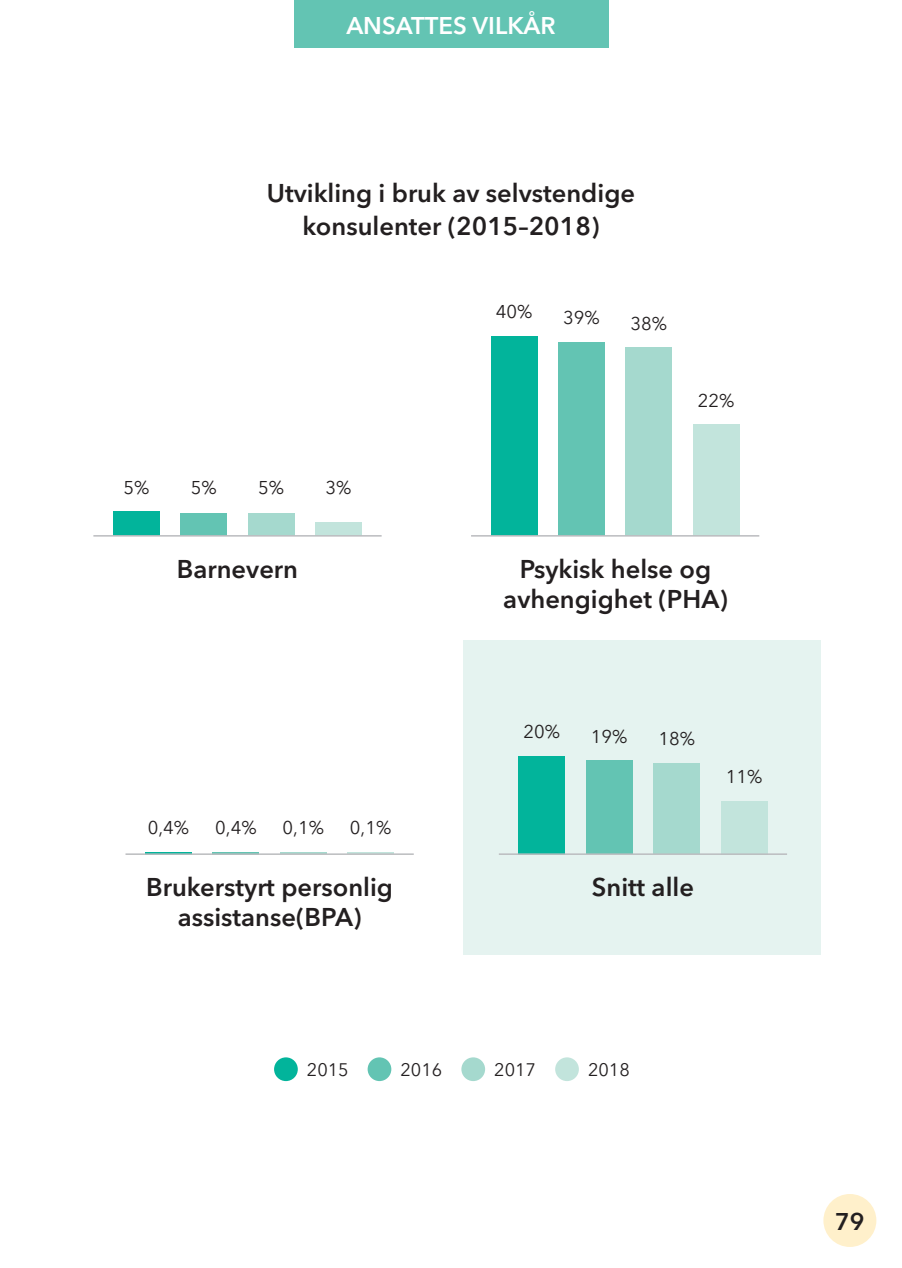
<style>
.page{position:relative;width:902px;height:1268px;background:#fff}
.page>*{position:absolute;margin:0;border:0;box-sizing:border-box;transform-origin:0 0}
.Myte{font:600 25.5px/30.6px "Avenir Next LT Pro";color:#231f20;text-align:center}
.Kapittelinndeling{font:600 24px "Avenir Next LT Pro";color:#fff}
.t1{font:600 24px "Avenir Next LT Pro";color:#231f20}
.Myte-2{font:18.3px "Avenir Next LT Pro";color:#231f20}
.Myte-3{font:18px "Avenir Next LT Pro";color:#231f20}
</style>
<div class="page">
<div style="left:823px;top:1193px;width:53px;height:53px;background:#fff0cb;border-radius:50%"></div>
<div style="left:463px;top:640px;width:358px;height:314px;background:#e5f3f0"></div>
<div style="left:293px;top:0;width:315px;height:47px;background:#63c4b3"></div>
<hr style="left:145px;top:852px;width:47px;height:2px;background:#02b49b">
<hr style="left:213px;top:852px;width:46px;height:2px;background:#63c4b3">
<hr style="left:280px;top:852px;width:46px;height:2px;background:#a5d9ce">
<hr style="left:347px;top:852px;width:47px;height:2px;background:#c2e4dc">
<hr style="left:125px;top:853px;width:288px;height:1px;background:#bcbdc0">
<div style="left:113px;top:511px;width:47px;height:24px;background:#02b49b"></div>
<div style="left:180px;top:513px;width:47px;height:22px;background:#63c4b3"></div>
<div style="left:248px;top:513px;width:46px;height:22px;background:#a5d9ce"></div>
<div style="left:315px;top:522px;width:47px;height:13px;background:#c2e4dc"></div>
<hr style="left:93px;top:535px;width:288px;height:1px;background:#bcbdc0">
<div style="left:491px;top:336px;width:46px;height:199px;background:#02b49b"></div>
<div style="left:558px;top:342px;width:46px;height:193px;background:#63c4b3"></div>
<div style="left:625px;top:347px;width:47px;height:188px;background:#a5d9ce"></div>
<div style="left:693px;top:424px;width:46px;height:111px;background:#c2e4dc"></div>
<hr style="left:471px;top:535px;width:288px;height:1px;background:#bcbdc0">
<div style="left:518px;top:756px;width:47px;height:98px;background:#02b49b"></div>
<div style="left:586px;top:760px;width:46px;height:94px;background:#63c4b3"></div>
<div style="left:653px;top:763px;width:46px;height:91px;background:#a5d9ce"></div>
<div style="left:720px;top:800px;width:47px;height:54px;background:#c2e4dc"></div>
<hr style="left:499px;top:853px;width:288px;height:1px;background:#bcbdc0">
<div style="left:274px;top:1057px;width:24px;height:23px;background:#02b49b;border-radius:50%"></div>
<div style="left:367px;top:1057px;width:24px;height:23px;background:#63c4b3;border-radius:50%"></div>
<div style="left:461px;top:1057px;width:24px;height:23px;background:#a5d9ce;border-radius:50%"></div>
<div style="left:555px;top:1057px;width:24px;height:23px;background:#c2e4dc;border-radius:50%"></div>
<p class="Kapittelinndeling" style="left:346px;top:11px;width:211px">ANSATTES VILKÅR</p>
<p class="Myte" style="left:267px;top:176px;width:369px;line-height:33px">Utvikling i bruk av selvstendige konsulenter (2015–2018)</p>
<p class="Myte-2" style="left:123px;top:476px;width:27px">5%</p>
<p class="Myte-2" style="left:191px;top:476px;width:27px">5%</p>
<p class="Myte-2" style="left:258px;top:476px;width:27px">5%</p>
<p class="Myte-2" style="left:325px;top:476px;width:27px">3%</p>
<p class="Myte" style="left:177px;top:553px;width:123px">Barnevern</p>
<p class="Myte-2" style="left:148px;top:817px;width:43px">0,4%</p>
<p class="Myte-2" style="left:215px;top:817px;width:43px">0,4%</p>
<p class="Myte-2" style="left:282px;top:817px;width:43px">0,1%</p>
<p class="Myte-2" style="left:350px;top:817px;width:43px">0,1%</p>
<p class="Myte" style="left:146px;top:871px;width:248px">Brukerstyrt personlig assistanse(BPA)</p>
<p class="Myte-2" style="left:495px;top:301px;width:38px">40%</p>
<p class="Myte-2" style="left:563px;top:307px;width:38px">39%</p>
<p class="Myte-2" style="left:630px;top:312px;width:38px">38%</p>
<p class="Myte-2" style="left:697px;top:389px;width:38px">22%</p>
<p class="Myte" style="left:503px;top:553px;width:226px">Psykisk helse og avhengighet (PHA)</p>
<p class="Myte-2" style="left:523px;top:721px;width:38px">20%</p>
<p class="Myte-2" style="left:591px;top:725px;width:38px">19%</p>
<p class="Myte-2" style="left:658px;top:728px;width:38px">18%</p>
<p class="Myte-2" style="left:725px;top:765px;width:38px">11%</p>
<p class="Myte" style="left:592px;top:871px;width:103px">Snitt alle</p>
<p class="Myte-3" style="left:307px;top:1058px;width:43px">2015</p>
<p class="Myte-3" style="left:400px;top:1058px;width:43px">2016</p>
<p class="Myte-3" style="left:494px;top:1058px;width:43px">2017</p>
<p class="Myte-3" style="left:588px;top:1058px;width:43px">2018</p>
<p class="t1" style="left:835px;top:1206px;width:31px">79</p>
</div>
